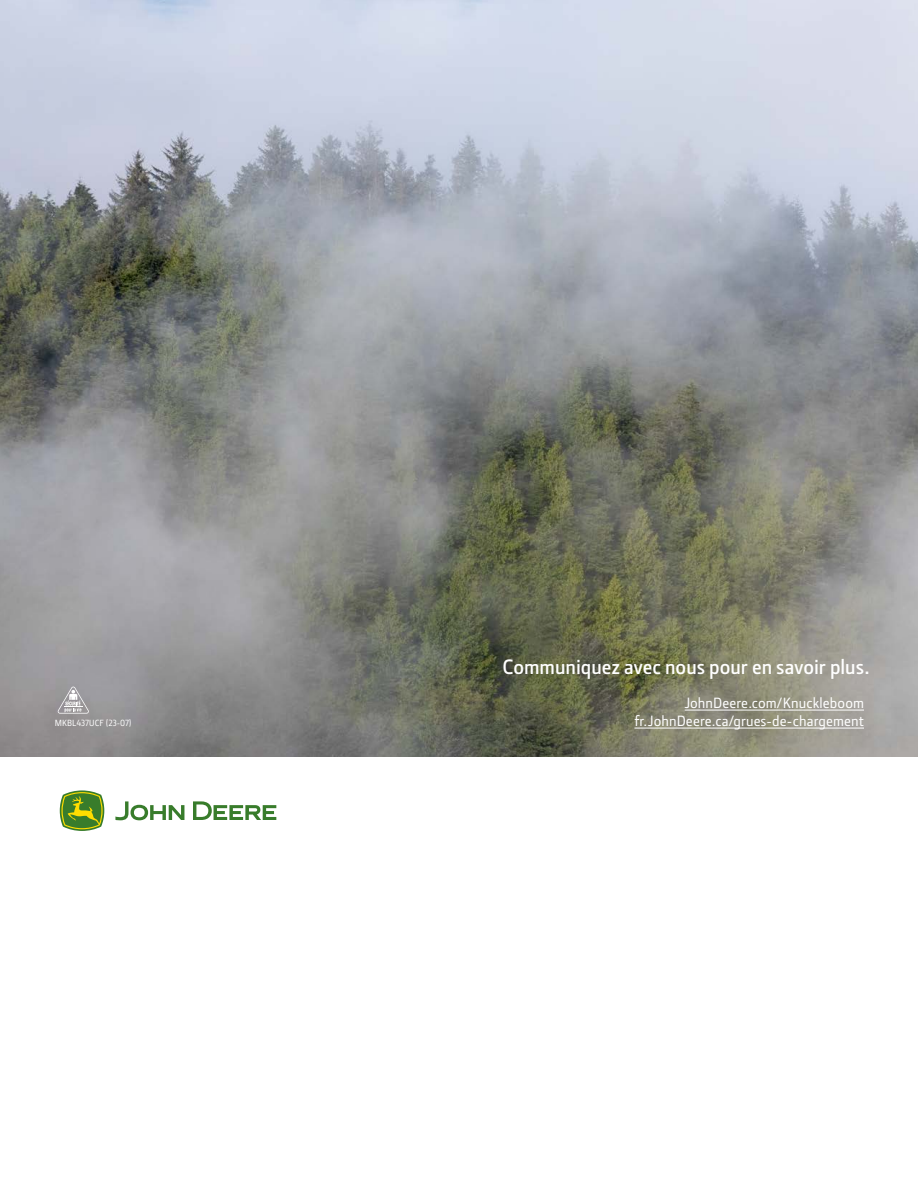
<style>
.page{position:relative;width:918px;height:1188px;background:#fff}
.page>*{position:absolute;margin:0;border:0;box-sizing:border-box;transform-origin:0 0}
.t1{font:600 21px "JD Sans Pro";color:#fff}
.t2{font:500 15px/18px "JD Sans Pro";letter-spacing:.01em;color:#fff;text-align:right}
.t3{font:500 9px "JD Sans Pro";letter-spacing:.01em;color:#fff}
</style>
<div class="page">
<img style="left:0;top:0;width:918px;height:757px">
<svg style="left:115px;top:801px;width:161px;height:19px"></svg>
<svg style="left:60px;top:790px;width:44px;height:41px;background:#79a03d"></svg>
<svg style="left:58px;top:687px;width:31px;height:27px"></svg>
<hr style="left:685px;top:710px;width:179px;height:1px;background:#fff">
<hr style="left:634px;top:728px;width:230px;height:1px;background:#fff">
<p class="t3" style="left:55px;top:717px;width:78px">MKBL437UCF (23-07)</p>
<h1 class="t1" style="left:503px;top:653px;width:369px">Communiquez avec nous pour en savoir plus.</h1>
<p class="t2" style="left:634px;top:694px;width:231px">JohnDeere.com/Knuckleboom fr.JohnDeere.ca/grues-de-chargement</p>
</div>
